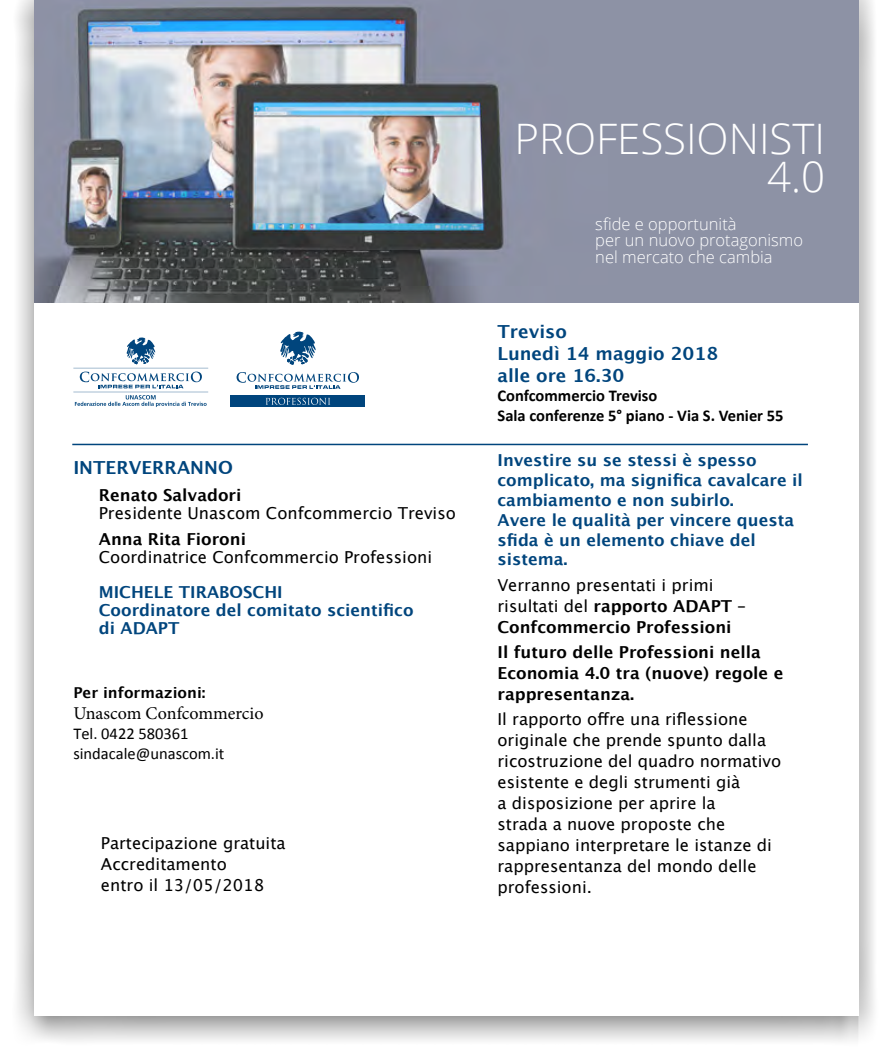
<style>
.page{position:relative;width:893px;height:1063px;background:#fff}
.page>*{position:absolute;margin:0;border:0;box-sizing:border-box;transform-origin:0 0}
.t1{font:300 42px/37.5px "Open Sans";color:#fff;text-align:right}
.t2{font:700 18px/21.6px "Lucida Grande";color:#00457d}
.t3{font:18px "Minion Pro";color:#000}
.t4{font:16.5px/21px "Lucida Grande";color:#000}
.t5{font:700 16.5px/19.8px "Lucida Grande";color:#00457d}
.t6{font:700 16.5px/21px "Lucida Grande";color:#000}
.t7{font:300 16.5px/16.5px "Open Sans";color:#fff}
.Normale{font:700 16.5px "Calibri";color:#000}
.Normale-2{font:16.5px "Calibri";color:#000}
.t8{font:700 15px "Lucida Grande";color:#000}
.s1{font-weight:700}
.s2{font-weight:400}
</style>
<div class="page">
<div style="left:11px;top:0;width:871px;height:1047px;background:#000;opacity:.5"></div>
<div style="left:34px;top:0;width:825px;height:1015px;background:#fff"></div>
<img style="left:34px;top:0;width:825px;height:303px">
<hr style="left:72px;top:444px;width:736px;height:1px;background:#00457d">
<svg style="left:73px;top:338px;width:135px;height:69px"></svg>
<div style="left:231px;top:396px;width:134px;height:11px;background:#00457d"></div>
<svg style="left:266px;top:398px;width:64px;height:7px"></svg>
<svg style="left:280px;top:332px;width:36px;height:33px"></svg>
<svg style="left:237px;top:372px;width:122px;height:17px"></svg>
<p class="t2" style="left:73px;top:457px;width:161px">INTERVERRANNO</p>
<p class="t4" style="left:99px;top:486px;width:359px;line-height:18px"><span class="s1">Renato Salvadori<br></span>Presidente Unascom Confcommercio Treviso</p>
<p class="t4" style="left:99px;top:531px;width:335px;line-height:18px"><span class="s1">Anna Rita Fioroni<br></span>Coordinatrice Confcommercio Professioni</p>
<p class="t5" style="left:99px;top:583px;width:316px;line-height:18px">MICHELE TIRABOSCHI<br>Coordinatore del comitato scientifico di ADAPT</p>
<p class="t8" style="left:73px;top:680px;width:134px">Per informazioni:</p>
<p class="t3" style="left:73px;top:701px;width:192px">Unascom Confcommercio</p>
<p class="Normale-2" style="left:73px;top:723px;width:117px">Tel. 0422 580361</p>
<p class="Normale-2" style="left:73px;top:743px;width:153px">sindacale@unascom.it</p>
<p class="t4" style="left:101px;top:833px;width:186px">Partecipazione gratuita<br>Accreditamento<br>entro il 13/05/2018</p>
<p class="t1" style="left:514px;top:119px;width:312px">PROFESSIONISTI<br>4.0</p>
<p class="t7" style="left:595px;top:215px;width:209px">sfide e opportunità<br>per un nuovo protagonismo nel mercato che cambia</p>
<p class="t2" style="left:497px;top:321px;width:222px">Treviso<br>Lunedì 14 maggio 2018 alle ore 16.30</p>
<p class="Normale" style="left:497px;top:386px;width:161px">Confcommercio Treviso</p>
<p class="Normale" style="left:497px;top:405px;width:288px">Sala conferenze 5° piano - Via S. Venier 55</p>
<p class="t5" style="left:497px;top:451px;width:307px">Investire su se stessi è spesso complicato, ma significa cavalcare il cambiamento e non subirlo.</p>
<p class="t5" style="left:497px;top:510px;width:298px">Avere le qualità per vincere questa sfida è un elemento chiave del sistema.</p>
<p class="t6" style="left:497px;top:574px;width:250px"><span class="s2">Verranno presentati i primi risultati del</span> rapporto ADAPT –<br>Confcommercio Professioni</p>
<p class="t6" style="left:497px;top:641px;width:287px">Il futuro delle Professioni nella<br>Economia 4.0 tra (nuove) regole e rappresentanza.</p>
<p class="t4" style="left:497px;top:709px;width:285px">Il rapporto offre una riflessione originale che prende spunto dalla ricostruzione del quadro normativo esistente e degli strumenti già<br>a disposizione per aprire la<br>strada a nuove proposte che sappiano interpretare le istanze di rappresentanza del mondo delle professioni.</p>
</div>
